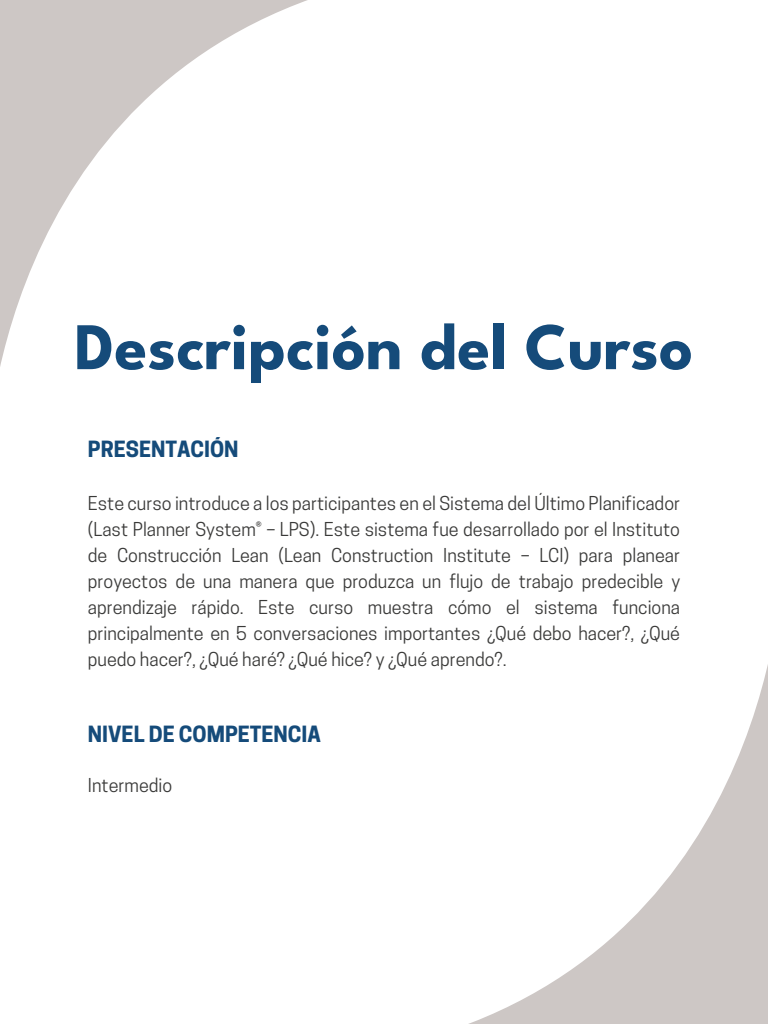
<style>
.page{position:relative;width:768px;height:1024px;background:#fff}
.page>*{position:absolute;margin:0;border:0;box-sizing:border-box;transform-origin:0 0}
.t1{font:700 66.5px "League Spartan";color:#154b7a}
.t2{font:700 21px "Cooper Hewitt";color:#154b7a}
.t3{font:18px/26px "Cooper Hewitt";color:#3a3a39;text-align:justify}
</style>
<div class="page">
<svg style="left:0;top:0;width:307px;height:367px"></svg>
<svg style="left:468px;top:664px;width:300px;height:360px"></svg>
<h1 class="t1" style="left:74px;top:295px;width:620px">Descripción del Curso</h1>
<p class="t2" style="left:88px;top:437px;width:152px">PRESENTACIÓN</p>
<p class="t3" style="left:88px;top:490px;width:594px">Este curso introduce a los participantes en el Sistema del Último Planificador (Last Planner System® – LPS). Este sistema fue desarrollado por el Instituto de Construcción Lean (Lean Construction Institute – LCI) para planear proyectos de una manera que produzca un flujo de trabajo predecible y aprendizaje rápido. Este curso muestra cómo el sistema funciona principalmente en 5 conversaciones importantes ¿Qué debo hacer?, ¿Qué puedo hacer?, ¿Qué haré? ¿Qué hice? y ¿Qué aprendo?.</p>
<p class="t2" style="left:88px;top:721px;width:235px">NIVEL DE COMPETENCIA</p>
<p class="t3" style="left:88px;top:772px;width:86px">Intermedio</p>
</div>
